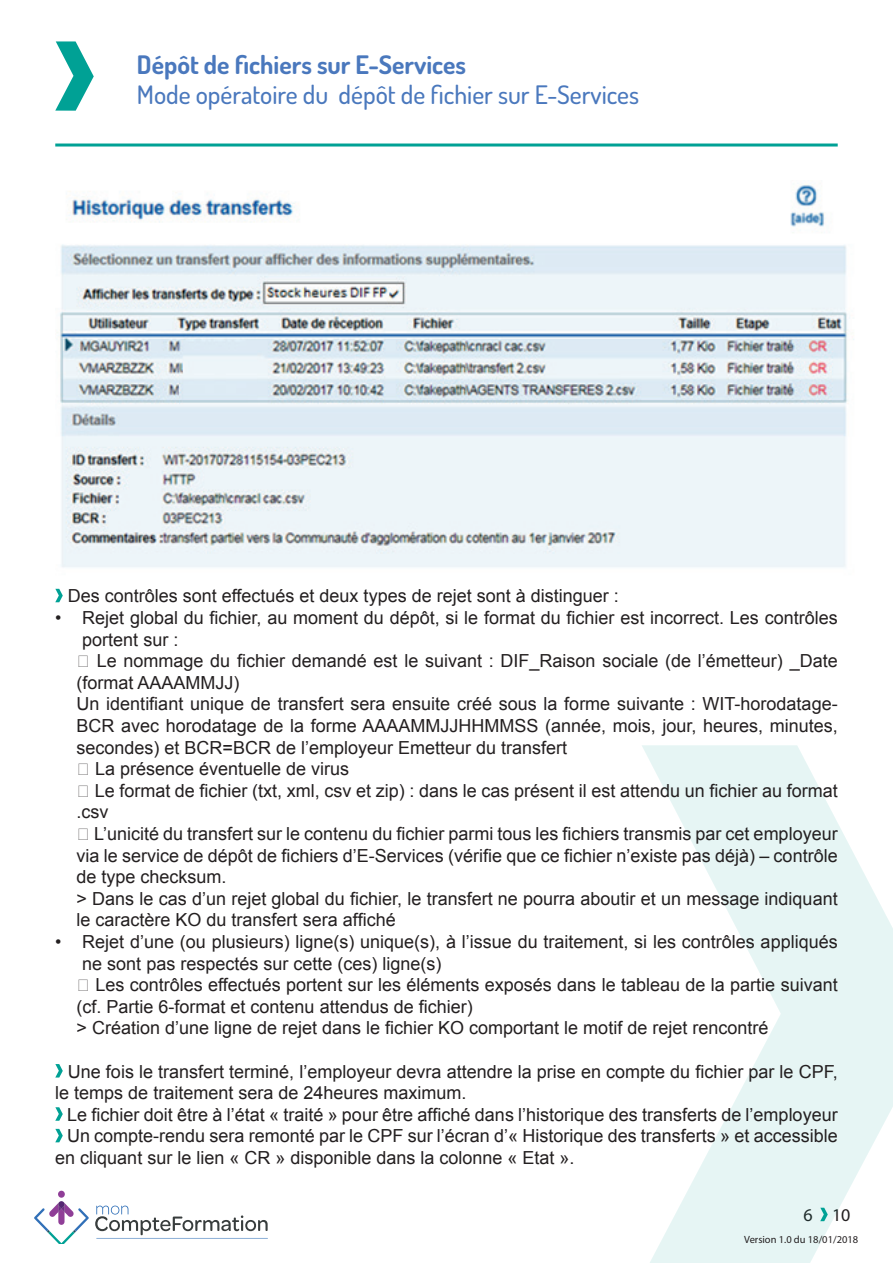
<style>
.page{position:relative;width:893px;height:1263px;background:#fff}
.page>*{position:absolute;margin:0;border:0;box-sizing:border-box;transform-origin:0 0}
.t1{font:500 25.5px "Dosis";color:#4a78bd}
.t2{font:700 25.5px "Dosis";color:#4a78bd}
.t3{font:18px/21.6px "Arial";color:#231f20}
.t4{font:18px "Myriad Pro";color:#231f20}
.t5{font:10.5px "Myriad Pro";color:#231f20}
</style>
<div class="page">
<svg style="left:642px;top:745px;width:251px;height:518px;fill:#e6f5f4"></svg>
<img style="left:60px;top:184px;width:794px;height:384px">
<svg style="left:55px;top:589px;width:8px;height:13px"></svg>
<svg style="left:55px;top:1064px;width:8px;height:13px"></svg>
<svg style="left:55px;top:1107px;width:8px;height:14px"></svg>
<svg style="left:55px;top:1129px;width:8px;height:13px"></svg>
<div style="left:58px;top:1191px;width:7px;height:7px;background:#8f3e97;border-radius:50%"></div>
<svg style="left:34px;top:1201px;width:55px;height:43px"></svg>
<svg style="left:95px;top:1205px;width:173px;height:34px"></svg>
<hr style="left:55px;top:144px;width:783px;height:3px;background:#00a195">
<svg style="left:55px;top:41px;width:39px;height:70px"></svg>
<h1 class="t2" style="left:137px;top:48px;width:331px">Dépôt de fichiers sur E-Services</h1>
<h1 class="t1" style="left:137px;top:78px;width:504px">Mode opératoire du dépôt de fichier sur E-Services</h1>
<p class="t3" style="left:68px;top:585px;width:552px">Des contrôles sont effectués et deux types de rejet sont à distinguer :</p>
<p class="t3" style="left:82px;top:607px;width:757px;text-indent:-27px">• Rejet global du fichier, au moment du dépôt, si le format du fichier est incorrect. Les contrôles portent sur :</p>
<p class="t3" style="left:97px;top:650px;width:742px">Le nommage du fichier demandé est le suivant : DIF_Raison sociale (de l’émetteur) _Date</p>
<p class="t3" style="left:77px;top:672px;width:165px">(format AAAAMMJJ)</p>
<p class="t3" style="left:77px;top:693px;width:763px">Un identifiant unique de transfert sera ensuite créé sous la forme suivante : WIT-horodatage-</p>
<p class="t3" style="left:77px;top:715px;width:763px">BCR avec horodatage de la forme AAAAMMJJHHMMSS (année, mois, jour, heures, minutes,</p>
<p class="t3" style="left:77px;top:736px;width:492px">secondes) et BCR=BCR de l’employeur Emetteur du transfert</p>
<p class="t3" style="left:95px;top:758px;width:256px">La présence éventuelle de virus</p>
<p class="t3" style="left:95px;top:780px;width:744px">Le format de fichier (txt, xml, csv et zip) : dans le cas présent il est attendu un fichier au format</p>
<p class="t3" style="left:77px;top:801px;width:34px">.csv</p>
<p class="t3" style="left:94px;top:823px;width:745px">L’unicité du transfert sur le contenu du fichier parmi tous les fichiers transmis par cet employeur</p>
<p class="t3" style="left:77px;top:844px;width:763px">via le service de dépôt de fichiers d’E-Services (vérifie que ce fichier n’existe pas déjà) – contrôle</p>
<p class="t3" style="left:77px;top:866px;width:152px">de type checksum.</p>
<p class="t3" style="left:77px;top:888px;width:763px">&gt; Dans le cas d’un rejet global du fichier, le transfert ne pourra aboutir et un message indiquant</p>
<p class="t3" style="left:77px;top:909px;width:321px">le caractère KO du transfert sera affiché</p>
<p class="t3" style="left:82px;top:931px;width:757px;text-indent:-27px">• Rejet d’une (ou plusieurs) ligne(s) unique(s), à l’issue du traitement, si les contrôles appliqués ne sont pas respectés sur cette (ces) ligne(s)</p>
<p class="t3" style="left:77px;top:974px;width:763px;text-indent:19px">Les contrôles effectués portent sur les éléments exposés dans le tableau de la partie suivant (cf. Partie 6-format et contenu attendus de fichier)<br>&gt; Création d’une ligne de rejet dans le fichier KO comportant le motif de rejet rencontré</p>
<p class="t3" style="left:55px;top:1060px;width:784px;text-indent:13px">Une fois le transfert terminé, l’employeur devra attendre la prise en compte du fichier par le CPF, le temps de traitement sera de 24heures maximum.</p>
<p class="t3" style="left:67px;top:1104px;width:772px">Le fichier doit être à l’état « traité » pour être affiché dans l’historique des transferts de l’employeur</p>
<p class="t3" style="left:67px;top:1125px;width:772px">Un compte-rendu sera remonté par le CPF sur l’écran d’« Historique des transferts » et accessible</p>
<p class="t3" style="left:55px;top:1147px;width:521px">en cliquant sur le lien « CR » disponible dans la colonne « Etat ».</p>
<p class="t4" style="left:803px;top:1204px;width:49px">6 10</p>
<p class="t5" style="left:744px;top:1233px;width:116px">Version 1.0 du 18/01/2018</p>
</div>
